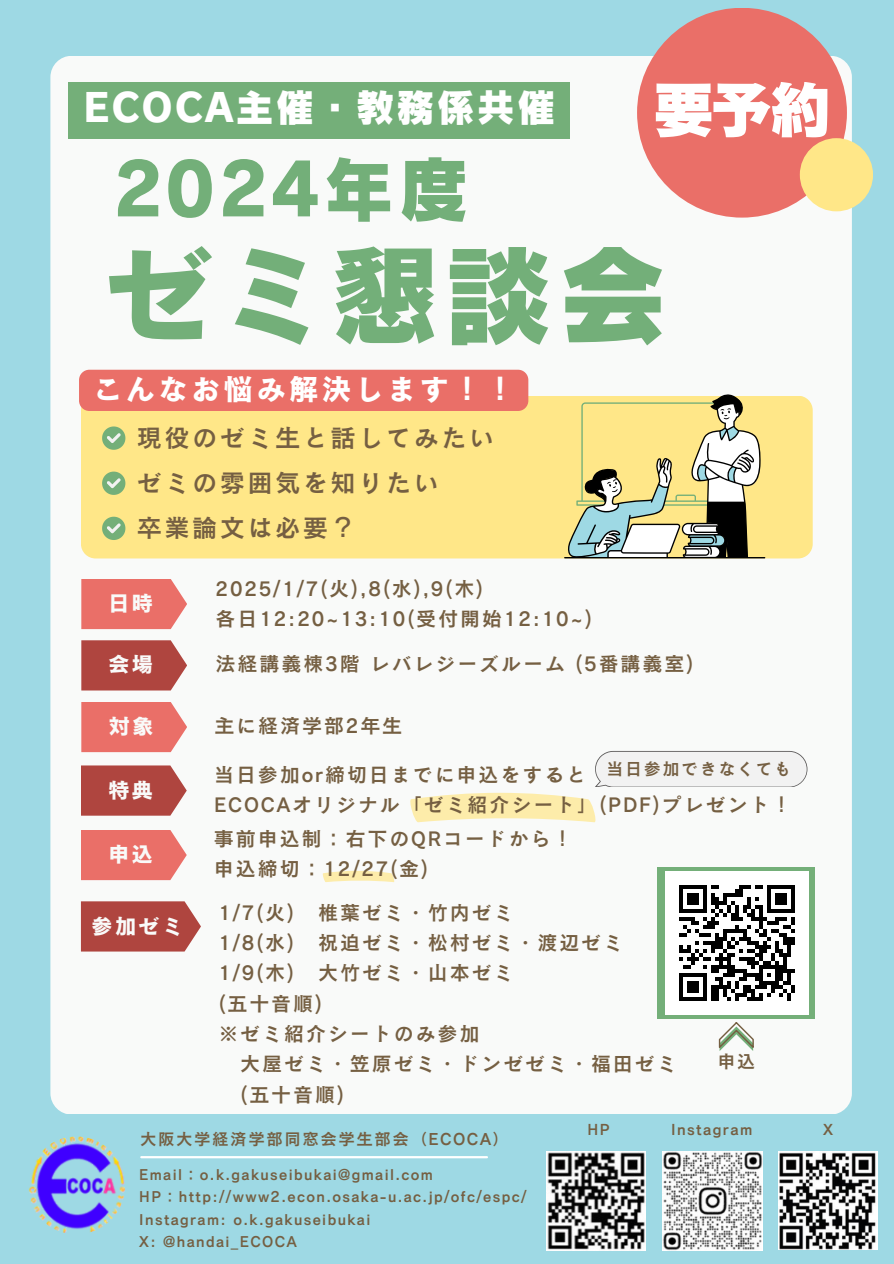
<style>
.page{position:relative;width:894px;height:1264px;background:#fff}
.page>*{position:absolute;margin:0;border:0;box-sizing:border-box;transform-origin:0 0}
.t1{font:109.05px "Canva Rodin Pro N EB";letter-spacing:.045em;color:#73af79}
.t2{font:71.55px "Canva Rodin Pro N EB";letter-spacing:.045em;color:#73af79}
.t3{font:63.15px "Canva Cezanne Pro N EB";color:#fff}
.t4{font:38.55px "Canva Rodin Pro N EB";letter-spacing:.045em;color:#fff}
.t5{font:30px "Canva Cezanne Pro N B";letter-spacing:.09em;color:#fff}
.t6{font:25.35px "Canva Cezanne Pro N DB";letter-spacing:.09em;color:#755f42}
.t7{font:21.6px "Canva Cezanne Pro N B";letter-spacing:.09em;color:#f9faf9}
.t8{font:20.1px "Canva Cezanne Pro N DB";letter-spacing:.09em;color:#755f42}
.t9{font:18.15px "Canva Cezanne Pro N DB";color:#755f42}
.t10{font:17.1px "Canva Cezanne Pro N DB";letter-spacing:.09em;color:#755f42}
.t11{font:16.5px "Canva Cezanne Pro N DB";letter-spacing:.09em;color:#755f42}
.t12{font:15.3px "Canva Cezanne Pro N DB";letter-spacing:.09em;color:#755f42}
.t13{font:15px "Canva Cezanne Pro N DB";letter-spacing:.09em;color:#755f42}
</style>
<div class="page">
<div style="left:0;top:0;width:893px;height:1263px;background:#9ed9e4"></div>
<div style="left:50px;top:56px;width:801px;height:1057px;background:#f9faf9;border-radius:21px"></div>
<svg style="left:81px;top:640px;width:106px;height:50px;background:#b5544e"></svg>
<svg style="left:81px;top:702px;width:106px;height:50px;background:#eb7973"></svg>
<svg style="left:81px;top:579px;width:106px;height:50px;background:#eb7973"></svg>
<svg style="left:81px;top:901px;width:120px;height:50px;background:#b4524c"></svg>
<img style="left:27px;top:1136px;width:98px;height:98px;border-radius:50%">
<div style="left:81px;top:396px;width:731px;height:162px;background:#ffe788"></div>
<div style="left:79px;top:370px;width:449px;height:41px;background:#ea6f68;border-radius:10px"></div>
<svg style="left:102px;top:426px;width:23px;height:24px"></svg>
<svg style="left:102px;top:471px;width:23px;height:24px"></svg>
<svg style="left:102px;top:516px;width:23px;height:24px"></svg>
<svg style="left:564px;top:394px;width:201px;height:164px"></svg>
<hr style="left:141px;top:1156px;width:346px;height:2px;background:#fff">
<svg style="left:410px;top:751px;width:397px;height:71px"></svg>
<svg style="left:81px;top:765px;width:106px;height:50px;background:#b5544f"></svg>
<svg style="left:322px;top:870px;width:72px;height:12px"></svg>
<svg style="left:81px;top:830px;width:106px;height:50px;background:#eb7a73"></svg>
<div style="left:68px;top:82px;width:502px;height:56px;background:#74af79"></div>
<div style="left:637px;top:8px;width:209px;height:210px;background:#ea6f68;border-radius:50%"></div>
<div style="left:799px;top:138px;width:73px;height:73px;background:#ffe788;border-radius:50%"></div>
<img style="left:662px;top:1151px;width:100px;height:99px">
<img style="left:778px;top:1151px;width:99px;height:98px">
<img style="left:546px;top:1151px;width:99px;height:99px">
<svg style="left:657px;top:867px;width:157px;height:151px;background:#85b989"></svg>
<svg style="left:718px;top:1022px;width:35px;height:29px"></svg>
<img style="left:665px;top:871px;width:142px;height:143px">
<p class="t3" style="left:651px;top:77px;width:182px">要予約</p>
<p class="t4" style="left:83px;top:88px;width:473px">ECOCA主催・教務係共催</p>
<p class="t2" style="left:113px;top:153px;width:358px">2024年度</p>
<p class="t1" style="left:102px;top:241px;width:566px">ゼミ懇談会</p>
<p class="t5" style="left:92px;top:374px;width:424px">こんなお悩み解決します！！</p>
<p class="t6" style="left:137px;top:424px;width:358px">現役のゼミ生と話してみたい</p>
<p class="t6" style="left:137px;top:469px;width:303px">ゼミの雰囲気を知りたい</p>
<p class="t6" style="left:137px;top:515px;width:220px">卒業論文は必要？</p>
<h6 class="t7" style="left:108px;top:592px;width:47px">日時</h6>
<h6 class="t8" style="left:215px;top:578px;width:269px">2025/1/7(火),8(水),9(木)</h6>
<p class="t8" style="left:215px;top:608px;width:378px">各日 12:20~13:10(受付開始12:10~)</p>
<h4 class="t7" style="left:108px;top:653px;width:47px">会場</h4>
<h3 class="t8" style="left:215px;top:653px;width:479px">法経講義棟3階レバレジーズルーム (5番講義室)</h3>
<p class="t7" style="left:108px;top:715px;width:47px">対象</p>
<h5 class="t8" style="left:214px;top:715px;width:187px">主に経済学部2年生</h5>
<p class="t7" style="left:108px;top:779px;width:47px">特典</p>
<p class="t7" style="left:108px;top:843px;width:47px">申込</p>
<p class="t7" style="left:91px;top:914px;width:94px">参加ゼミ</p>
<p class="t8" style="left:214px;top:764px;width:373px">当日参加or締切日までに申込をすると</p>
<p class="t10" style="left:606px;top:760px;width:186px">当日参加できなくても</p>
<p class="t8" style="left:214px;top:794px;width:578px">ECOCAオリジナル「ゼミ紹介シート」(PDF)プレゼント！</p>
<p class="t8" style="left:214px;top:828px;width:360px">事前申込制：右下のQRコードから！</p>
<p class="t8" style="left:214px;top:858px;width:216px">申込締切：12/27(金)</p>
<h6 class="t8" style="left:218px;top:901px;width:297px">1/7(火) 椎葉ゼミ・竹内ゼミ</h6>
<p class="t8" style="left:218px;top:932px;width:406px">1/8(水) 祝迫ゼミ・松村ゼミ・渡辺ゼミ</p>
<p class="t8" style="left:218px;top:962px;width:297px">1/9(木) 大竹ゼミ・山本ゼミ</p>
<p class="t8" style="left:218px;top:993px;width:105px">(五十音順)</p>
<p class="t8" style="left:218px;top:1023px;width:263px">※ゼミ紹介シートのみ参加</p>
<p class="t8" style="left:240px;top:1053px;width:438px">大屋ゼミ・笠原ゼミ・ドンゼゼミ・福田ゼミ</p>
<p class="t8" style="left:240px;top:1084px;width:105px">(五十音順)</p>
<h1 class="t9" style="left:717px;top:1052px;width:39px">申込</h1>
<p class="t11" style="left:140px;top:1130px;width:370px">大阪大学経済学部同窓会学生部会（ECOCA）</p>
<p class="t13" style="left:139px;top:1166px;width:295px">Email：o.k.gakuseibukai@gmail.com</p>
<p class="t13" style="left:139px;top:1188px;width:388px">HP：http://www2.econ.osaka-u.ac.jp/ofc/espc/</p>
<p class="t13" style="left:139px;top:1211px;width:232px">Instagram: o.k.gakuseibukai</p>
<p class="t13" style="left:139px;top:1233px;width:159px">X: @handai_ECOCA</p>
<p class="t12" style="left:587px;top:1121px;width:24px">HP</p>
<p class="t12" style="left:671px;top:1121px;width:83px">Instagram</p>
<p class="t12" style="left:822px;top:1121px;width:11px">X</p>
</div>
